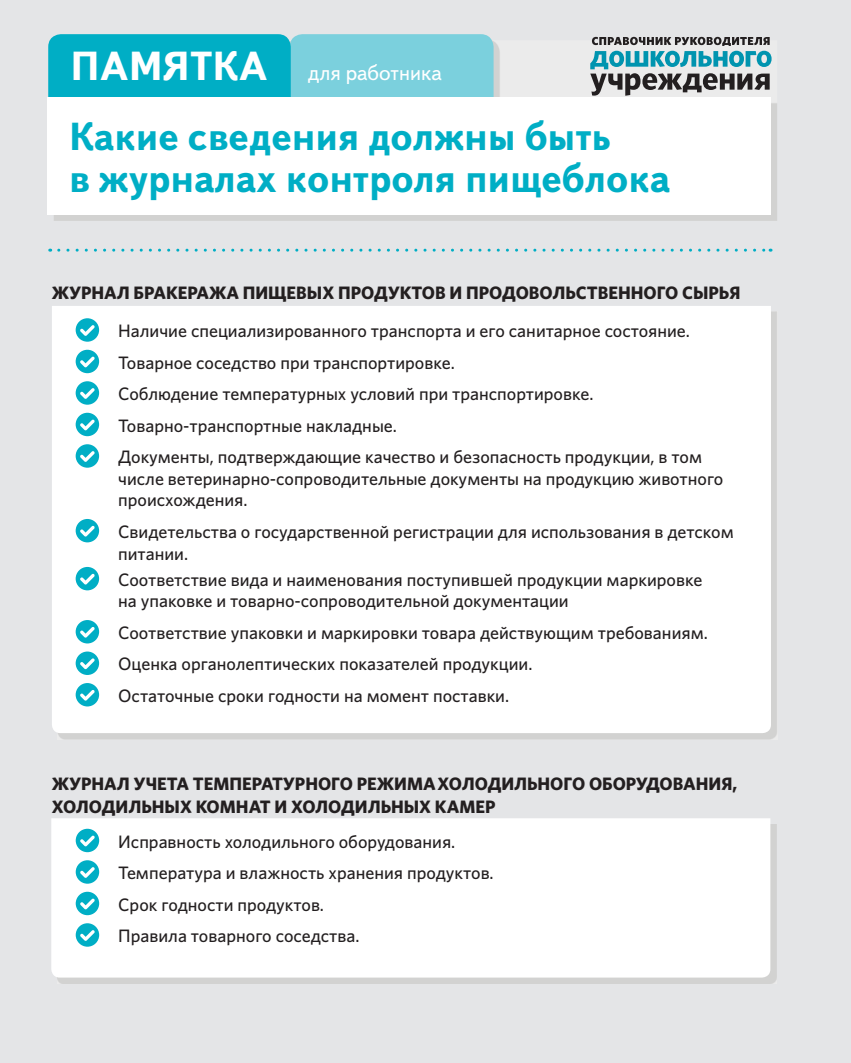
<style>
.page{position:relative;width:851px;height:1063px;background:#fff}
.page>*{position:absolute;margin:0;border:0;box-sizing:border-box;transform-origin:0 0}
.t1{font:700 39px/42px "Text Book C";letter-spacing:-.005em;color:#00aec5}
.t2{font:21px "Text Book C";color:#fff}
.t3{font:500 18px/31.5px "Whitney";color:#231f20}
.t4{font:700 18px/22.5px "Whitney";color:#231f20}
.s1{font-weight:700;font-size:40.5px}
</style>
<div class="page">
<div style="left:0;top:0;width:850px;height:1063px;background:#e4e5e7"></div>
<img style="left:54px;top:40px;width:723px;height:181px">
<div style="left:290px;top:34px;width:203px;height:88px;background:#7bd0dd;border-radius:13px"></div>
<div style="left:48px;top:34px;width:243px;height:88px;background:#00aec5;border-radius:13px"></div>
<div style="left:48px;top:97px;width:723px;height:118px;background:#fff"></div>
<svg style="left:59px;top:249px;width:712px;height:3px"></svg>
<div style="left:58px;top:312px;width:719px;height:427px;background:#d2d2d1"></div>
<div style="left:52px;top:306px;width:718px;height:427px;background:#fff"></div>
<svg style="left:592px;top:37px;width:177px;height:9px"></svg>
<svg style="left:590px;top:73px;width:179px;height:23px"></svg>
<img style="left:590px;top:51px;width:181px;height:18px">
<svg style="left:76px;top:318px;width:23px;height:24px"></svg>
<svg style="left:76px;top:350px;width:23px;height:23px"></svg>
<svg style="left:76px;top:381px;width:23px;height:24px"></svg>
<svg style="left:76px;top:413px;width:23px;height:23px"></svg>
<svg style="left:76px;top:444px;width:23px;height:24px"></svg>
<svg style="left:76px;top:519px;width:23px;height:23px"></svg>
<svg style="left:76px;top:567px;width:23px;height:23px"></svg>
<svg style="left:76px;top:620px;width:23px;height:23px"></svg>
<svg style="left:76px;top:652px;width:23px;height:23px"></svg>
<svg style="left:76px;top:683px;width:23px;height:23px"></svg>
<div style="left:51px;top:818px;width:719px;height:160px;background:#fff"></div>
<svg style="left:76px;top:829px;width:23px;height:23px"></svg>
<svg style="left:76px;top:860px;width:23px;height:24px"></svg>
<svg style="left:76px;top:892px;width:23px;height:23px"></svg>
<svg style="left:76px;top:923px;width:23px;height:24px"></svg>
<p class="t2" style="left:71px;top:61px;width:373px"><span class="s1">ПАМЯТКА</span> для работника</p>
<h1 class="t1" style="left:69px;top:116px;width:602px">Какие сведения должны быть<br>в журналах контроля пищеблока</h1>
<p class="t4" style="left:52px;top:281px;width:690px">ЖУРНАЛ БРАКЕРАЖА ПИЩЕВЫХ ПРОДУКТОВ И ПРОДОВОЛЬСТВЕННОГО СЫРЬЯ</p>
<p class="t3" style="left:118px;top:315px;width:585px">Наличие специализированного транспорта и его санитарное состояние.<br>Товарное соседство при транспортировке.<br>Соблюдение температурных условий при транспортировке.<br>Товарно-транспортные накладные.<br>Документы, подтверждающие качество и безопасность продукции, в том</p>
<p class="t3" style="left:118px;top:467px;width:606px;line-height:21.6px">числе ветеринарно-сопроводительные документы на продукцию животного происхождения.</p>
<p class="t3" style="left:118px;top:521px;width:617px;line-height:21.6px">Свидетельства о государственной регистрации для использования в детском питании.</p>
<p class="t3" style="left:118px;top:569px;width:585px;line-height:21.6px">Соответствие вида и наименования поступившей продукции маркировке на упаковке и товарно-сопроводительной документации</p>
<p class="t3" style="left:118px;top:617px;width:591px">Соответствие упаковки и маркировки товара действующим требованиям.<br>Оценка органолептических показателей продукции.<br>Остаточные сроки годности на момент поставки.</p>
<p class="t4" style="left:52px;top:772px;width:686px">ЖУРНАЛ УЧЕТА ТЕМПЕРАТУРНОГО РЕЖИМА ХОЛОДИЛЬНОГО ОБОРУДОВАНИЯ,<br>ХОЛОДИЛЬНЫХ КОМНАТ И ХОЛОДИЛЬНЫХ КАМЕР</p>
<p class="t3" style="left:118px;top:825px;width:377px">Исправность холодильного оборудования.<br>Температура и влажность хранения продуктов.<br>Срок годности продуктов.<br>Правила товарного соседства.</p>
</div>
